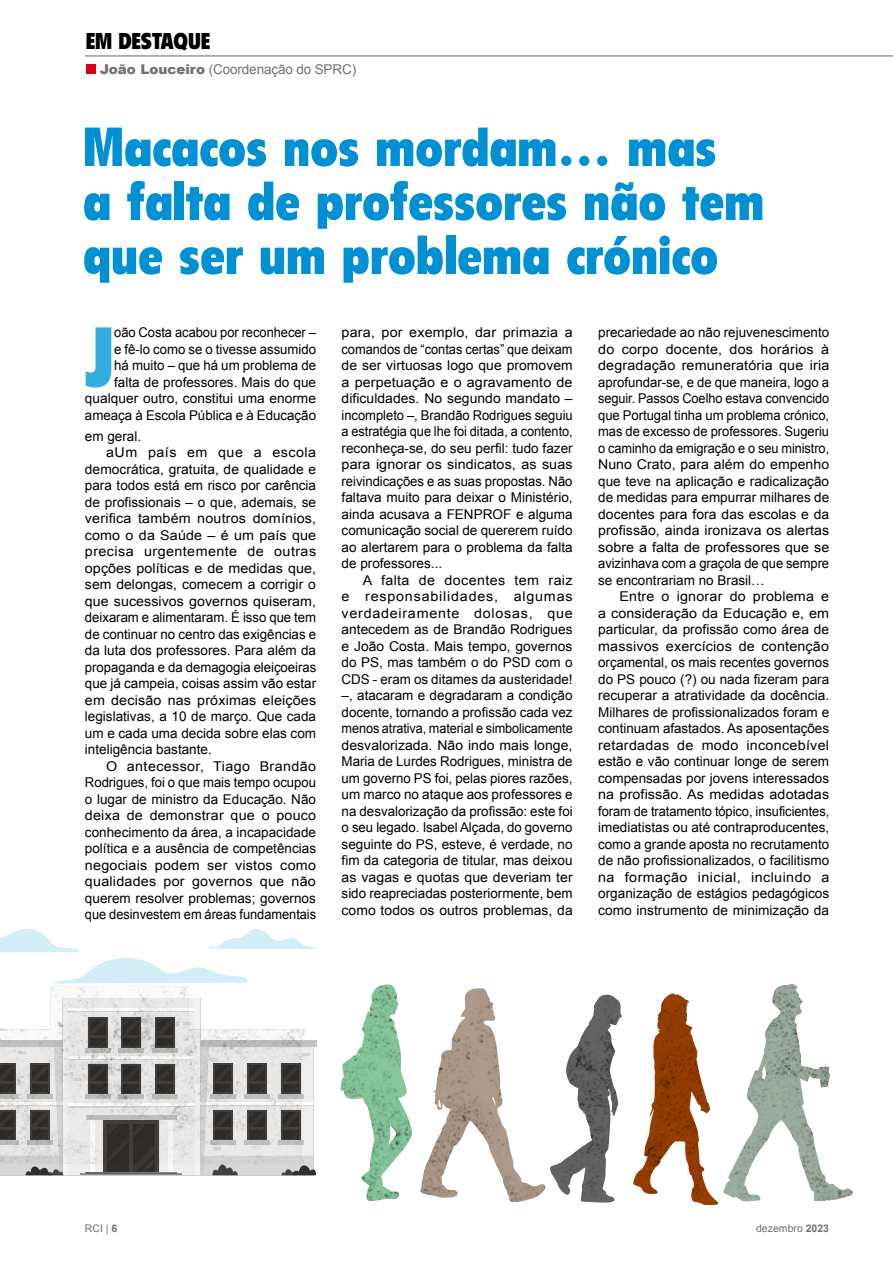
<style>
.page{position:relative;width:893px;height:1263px;background:#fff}
.page>*{position:absolute;margin:0;border:0;box-sizing:border-box;transform-origin:0 0}
.t1{font:900 condensed 82.95px "Flyer LT Std";color:#32afe0}
.t2{font:900 condensed 54px/54px "Flyer LT Std";color:#0090d4}
.t3{font:900 condensed 22.5px "Flyer LT Std";letter-spacing:-.01em;color:#000}
.t4{font:13.5px/16.5px "Arial";color:#000;text-align:justify;scale:1.06 1}
.t5{font:13.5px/16.5px "Arial";color:#000;text-align:justify}
.t6{font:13.5px/16.5px "Arial";color:#000;text-align:right;scale:.96 1}
.t7{font:13.5px "Arial";letter-spacing:.03em;color:#000;scale:1.06 1}
.t8{font:13.5px "Arial";color:#000;scale:.95 1}
.t9{font:13.5px "Arial";letter-spacing:-.01em;color:#707172}
.t10{font:13.5px "Arial";color:#000;scale:1.05 1}
.t11{font:13.5px "Arial";letter-spacing:.025em;color:#000;scale:1.06 1}
.t12{font:10.5px "Arial";color:#707172}
.s1{font-weight:900}
.s2{font-weight:700}
</style>
<div class="page">
<svg style="left:0;top:929px;width:316px;height:55px"></svg>
<div style="left:200px;top:1041px;width:117px;height:6px;background:#c3c3c1"></div>
<svg style="left:0;top:1040px;width:316px;height:135px;background:#bab9b9"></svg>
<img style="left:0;top:987px;width:305px;height:177px">
<hr style="left:85px;top:56px;width:808px;height:1px;background:#646567">
<div style="left:86px;top:64px;width:10px;height:10px;background:#da001a"></div>
<svg style="left:633px;top:983px;width:160px;height:222px"></svg>
<svg style="left:420px;top:988px;width:202px;height:214px"></svg>
<svg style="left:340px;top:984px;width:72px;height:217px"></svg>
<img style="left:723px;top:984px;width:130px;height:218px">
<h3 class="t3" style="left:86px;top:28px;width:126px">EM DESTAQUE</h3>
<p class="t9" style="left:100px;top:61px;width:258px"><span class="s1">João Louceiro</span> (Coordenação do SPRC)</p>
<h2 class="t2" style="left:83px;top:120px;width:683px">Macacos nos mordam… mas<br>a falta de professores não tem que ser um problema crónico</h2>
<p class="t6" style="left:85px;top:324px;width:242px">oão Costa acabou por reconhecer –<br>e fê-lo como se o tivesse assumido<br>há muito – que há um problema de<br>falta de professores. Mais do que qualquer outro, constitui uma enorme ameaça à Escola Pública e à Educação</p>
<p class="t5" style="left:85px;top:428px;width:58px">em geral.</p>
<p class="t7" style="left:106px;top:443px;width:199px">aUm país em que a escola</p>
<p class="t5" style="left:85px;top:461px;width:233px">democrática, gratuita, de qualidade e</p>
<p class="t5" style="left:85px;top:477px;width:233px">para todos está em risco por carência</p>
<p class="t5" style="left:85px;top:494px;width:233px">de profissionais – o que, ademais, se</p>
<p class="t4" style="left:85px;top:510px;width:220px">verifica também noutros domínios,</p>
<p class="t4" style="left:85px;top:527px;width:220px">como o da Saúde – é um país que</p>
<p class="t7" style="left:85px;top:542px;width:220px">precisa urgentemente de outras</p>
<p class="t4" style="left:85px;top:560px;width:219px">opções políticas e de medidas que,</p>
<p class="t5" style="left:85px;top:576px;width:233px">sem delongas, comecem a corrigir o</p>
<p class="t10" style="left:85px;top:592px;width:222px">que sucessivos governos quiseram,</p>
<p class="t5" style="left:85px;top:609px;width:233px">deixaram e alimentaram. É isso que tem</p>
<p class="t5" style="left:85px;top:626px;width:233px">de continuar no centro das exigências e</p>
<p class="t5" style="left:85px;top:642px;width:233px">da luta dos professores. Para além da</p>
<p class="t5" style="left:85px;top:659px;width:233px">propaganda e da demagogia eleiçoeiras</p>
<p class="t5" style="left:85px;top:675px;width:233px">que já campeia, coisas assim vão estar</p>
<p class="t4" style="left:85px;top:692px;width:220px">em decisão nas próximas eleições</p>
<p class="t5" style="left:85px;top:708px;width:233px">legislativas, a 10 de março. Que cada</p>
<p class="t5" style="left:85px;top:725px;width:233px">um e cada uma decida sobre elas com</p>
<p class="t5" style="left:85px;top:741px;width:128px">inteligência bastante.</p>
<p class="t11" style="left:106px;top:757px;width:199px">O antecessor, Tiago Brandão</p>
<p class="t5" style="left:85px;top:774px;width:233px">Rodrigues, foi o que mais tempo ocupou</p>
<p class="t5" style="left:85px;top:791px;width:233px">o lugar de ministro da Educação. Não</p>
<p class="t4" style="left:85px;top:807px;width:220px">deixa de demonstrar que o pouco</p>
<p class="t5" style="left:85px;top:824px;width:233px">conhecimento da área, a incapacidade</p>
<p class="t5" style="left:85px;top:840px;width:233px">política e a ausência de competências</p>
<p class="t4" style="left:85px;top:857px;width:219px">negociais podem ser vistos como</p>
<p class="t4" style="left:85px;top:873px;width:219px">qualidades por governos que não</p>
<p class="t5" style="left:85px;top:890px;width:232px">querem resolver problemas; governos</p>
<p class="t8" style="left:85px;top:905px;width:245px">que desinvestem em áreas fundamentais</p>
<h1 class="t1" style="left:85px;top:308px;width:31px">J</h1>
<p class="t4" style="left:342px;top:324px;width:220px">para, por exemplo, dar primazia a comandos de “contas certas” que deixam de ser virtuosas logo que promovem a perpetuação e o agravamento de dificuldades. No segundo mandato – incompleto –, Brandão Rodrigues seguiu a estratégia que lhe foi ditada, a contento, reconheça-se, do seu perfil: tudo fazer para ignorar os sindicatos, as suas reivindicações e as suas propostas. Não faltava muito para deixar o Ministério, ainda acusava a FENPROF e alguma comunicação social de quererem ruído ao alertarem para o problema da falta de professores...</p>
<p class="t4" style="left:342px;top:572px;width:220px;text-indent:21px">A falta de docentes tem raiz e responsabilidades, algumas verdadeiramente dolosas, que antecedem as de Brandão Rodrigues e João Costa. Mais tempo, governos do PS, mas também o do PSD com o CDS - eram os ditames da austeridade! –, atacaram e degradaram a condição docente, tornando a profissão cada vez menos atrativa, material e simbolicamente desvalorizada. Não indo mais longe, Maria de Lurdes Rodrigues, ministra de um governo PS foi, pelas piores razões, um marco no ataque aos professores e na desvalorização da profissão: este foi o seu legado. Isabel Alçada, do governo seguinte do PS, esteve, é verdade, no fim da categoria de titular, mas deixou as vagas e quotas que deveriam ter sido reapreciadas posteriormente, bem como todos os outros problemas, da</p>
<p class="t5" style="left:598px;top:324px;width:233px">precariedade ao não rejuvenescimento do corpo docente, dos horários à degradação remuneratória que iria aprofundar-se, e de que maneira, logo a seguir. Passos Coelho estava convencido que Portugal tinha um problema crónico, mas de excesso de professores. Sugeriu o caminho da emigração e o seu ministro, Nuno Crato, para além do empenho que teve na aplicação e radicalização de medidas para empurrar milhares de docentes para fora das escolas e da profissão, ainda ironizava os alertas sobre a falta de professores que se avizinhava com a graçola de que sempre se encontrariam no Brasil…</p>
<p class="t4" style="left:598px;top:588px;width:220px;text-indent:21px">Entre o ignorar do problema e a consideração da Educação e, em particular, da profissão como área de massivos exercícios de contenção orçamental, os mais recentes governos do PS pouco (?) ou nada fizeram para recuperar a atratividade da docência.<br>Milhares de profissionalizados foram e continuam afastados. As aposentações retardadas de modo inconcebível estão e vão continuar longe de serem compensadas por jovens interessados na profissão. As medidas adotadas foram de tratamento tópico, insuficientes, imediatistas ou até contraproducentes, como a grande aposta no recrutamento de não profissionalizados, o facilitismo na formação inicial, incluindo a organização de estágios pedagógicos como instrumento de minimização da</p>
<p class="t12" style="left:85px;top:1221px;width:34px">RCI | <span class="s2">6</span></p>
<p class="t12" style="left:756px;top:1221px;width:74px">dezembro <span class="s2">2023</span></p>
</div>
